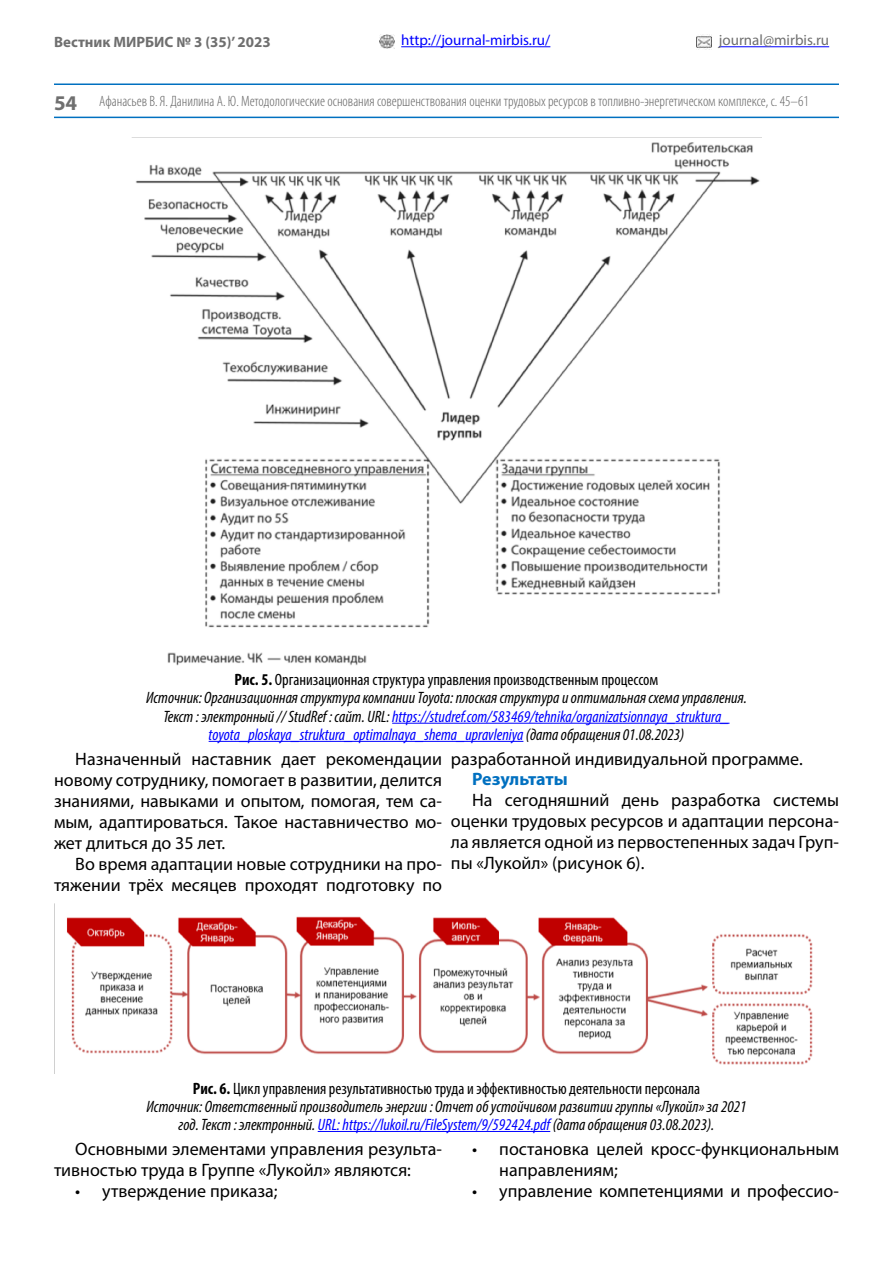
<style>
.page{position:relative;width:893px;height:1263px;background:#fff}
.page>*{position:absolute;margin:0;border:0;box-sizing:border-box;transform-origin:0 0}
.t1{font:700 21px "Myriad Pro";color:#6f6f6f}
.t2{font:18px/21px "Myriad Pro";color:#000;text-align:justify}
.t3{font:700 18px "Myriad Pro";letter-spacing:-.015em;color:#0070c0}
.t4{font:italic condensed 16.5px/18.1px "Myriad Pro";color:#000;text-align:center}
.t5{font:300 condensed 15px "Myriad Pro";color:#636363}
.t6{font:15px "Myriad Pro";color:#00f}
.t7{font:700 15px "Myriad Pro";color:#6f6f6f}
.t8{font:15px "Myriad Pro";color:#6f6f6f}
.s1{font-weight:700;font-style:normal}
.s2{font-style:normal}
.s3{color:#00f}
</style>
<div class="page">
<hr style="left:719px;top:46px;width:110px;height:1px;background:#00f">
<hr style="left:54px;top:117px;width:785px;height:1px;background:#0070c0">
<img style="left:380px;top:34px;width:14px;height:15px">
<img style="left:696px;top:34px;width:16px;height:15px">
<hr style="left:401px;top:46px;width:149px;height:1px;background:#00f">
<hr style="left:54px;top:83px;width:785px;height:2px;background:#0070c0">
<hr style="left:392px;top:723px;width:337px;height:1px;background:#00f">
<hr style="left:209px;top:741px;width:314px;height:1px;background:#00f">
<img style="left:135px;top:142px;width:625px;height:524px">
<hr style="left:318px;top:1131px;width:232px;height:1px;background:#00f">
<img style="left:54px;top:904px;width:759px;height:169px">
<p class="t7" style="left:54px;top:32px;width:218px">Вестник МИРБИС № 3 (35)’ 2023</p>
<p class="t8" style="left:719px;top:31px;width:112px">journal@mirbis.ru</p>
<p class="t6" style="left:401px;top:31px;width:151px">http://journal-mirbis.ru/</p>
<p class="t1" style="left:54px;top:89px;width:25px">54</p>
<p class="t5" style="left:99px;top:92px;width:711px">Афанасьев В. Я. Данилина А. Ю. Методологические основания совершенствования оценки трудовых ресурсов в топливно-энергетическом комплексе, c. 45–61</p>
<p class="t4" style="left:146px;top:670px;width:602px"><span class="s1">Рис. 5.</span> <span class="s2">Организационная структура управления производственным процессом<br></span>Источник: Организационная структура компании Toyota: плоская структура и оптимальная схема управления.<br>Текст : электронный // StudRef : сайт. URL: <span class="s3">https://studref.com/583469/tehnika/organizatsionnaya_struktura_ toyota_ploskaya_struktura_optimalnaya_shema_upravleniya</span> (дата обращения 01.08.2023)</p>
<p class="t2" style="left:54px;top:748px;width:389px;text-indent:21px">Назначенный наставник дает рекомендации новому сотруднику, помогает в развитии, делится знаниями, навыками и опытом, помогая, тем са&shy;мым, адаптироваться. Такое наставничество мо&shy;жет длиться до 35 лет.</p>
<p class="t2" style="left:54px;top:853px;width:389px;text-align:right">Во время адаптации новые сотрудники на про&shy;тяжении трёх месяцев проходят подготовку по</p>
<p class="t2" style="left:451px;top:748px;width:353px">разработанной индивидуальной программе.</p>
<p class="t3" style="left:472px;top:767px;width:97px">Результаты</p>
<p class="t2" style="left:451px;top:789px;width:389px;text-indent:21px">На сегодняшний день разработка системы оценки трудовых ресурсов и адаптации персона&shy;ла является одной из первостепенных задач Груп&shy;пы «Лукойл» (рисунок 6).</p>
<p class="t4" style="left:147px;top:1079px;width:601px"><span class="s1">Рис. 6.</span> <span class="s2">Цикл управления результативностью труда и эффективностью деятельности персонала<br></span>Источник: Ответственный производитель энергии : Отчет об устойчивом развитии группы «Лукойл» за 2021 год. Текст : электронный. <span class="s3">URL: https://lukoil.ru/FileSystem/9/592424.pdf</span> (дата обращения 03.08.2023).</p>
<p class="t2" style="left:54px;top:1138px;width:389px;text-indent:21px">Основными элементами управления результа&shy;тивностью труда в Группе «Лукойл» являются:</p>
<p class="t2" style="left:75px;top:1180px;width:204px">• утверждение приказа;</p>
<p class="t2" style="left:499px;top:1138px;width:341px;text-indent:-27px">• постановка целей кросс-функциональным направлениям;</p>
<p class="t2" style="left:472px;top:1180px;width:368px">• управление компетенциями и профессио-</p>
</div>
